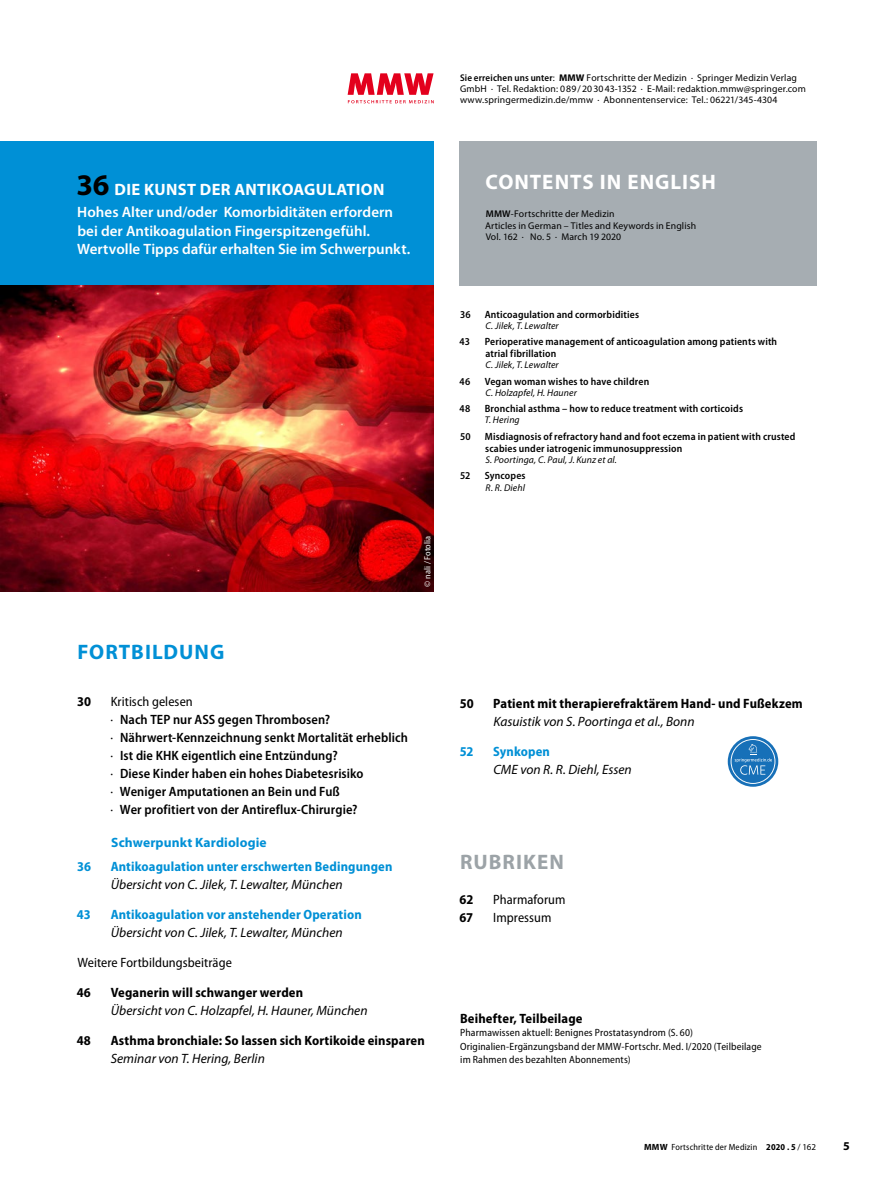
<style>
.page{position:relative;width:893px;height:1187px;background:#fff}
.page>*{position:absolute;margin:0;border:0;box-sizing:border-box;transform-origin:0 0}
.t1{font:700 21px "Myriad Pro";letter-spacing:.045em;color:#fff}
.t2{font:700 21px "Myriad Pro";letter-spacing:.05em;color:#0090d6}
.t3{font:700 21px "Myriad Pro";letter-spacing:.05em;color:#9ca3a7}
.t4{font:700 16.5px "Myriad Pro";letter-spacing:.02em;color:#fff}
.t5{font:600 15px/18px "Myriad Pro";color:#fff}
.t6{font:600 semi-condensed 13.5px/18px "Myriad Pro";letter-spacing:.01em;color:#000}
.t7{font:italic 13.5px "Myriad Pro";color:#000}
.t8{font:700 semi-condensed 13.5px "Myriad Pro";letter-spacing:.01em;color:#000}
.t9{font:700 semi-condensed 13.5px "Myriad Pro";letter-spacing:.01em;color:#0090d6}
.t10{font:semi-condensed 13.5px "Myriad Pro";letter-spacing:.005em;color:#000}
.t11{font:700 13.5px "Myriad Pro";color:#0090d6}
.t12{font:700 12px "Myriad Pro";color:#000}
.t13{font:600 semi-condensed 10.5px/12px "Myriad Pro";letter-spacing:.015em;color:#000}
.t14{font:semi-condensed 10.5px/13.5px "Myriad Pro";letter-spacing:.015em;color:#000}
.t15{font:9.75px/11.2px "Myriad Pro";letter-spacing:.015em;color:#000}
.t16{font:italic 9.75px "Myriad Pro";letter-spacing:.015em;color:#000}
.t17{font:semi-condensed 9px "Myriad Pro";letter-spacing:.02em;color:#000}
.t18{font:semi-condensed 9px "Myriad Pro";color:#fff}
.s1{font-size:30px;color:#000}
.s2{font-weight:400}
.s3{font-weight:600;font-stretch:semi-condensed}
.s4{font-weight:700}
.s5{font-weight:600}
.s6{font-weight:700;font-stretch:normal}
.s7{font-stretch:normal}
</style>
<div class="page">
<img style="left:0;top:285px;width:434px;height:306px">
<div style="left:0;top:141px;width:434px;height:144px;background:#0090d6"></div>
<svg style="left:348px;top:73px;width:86px;height:30px"></svg>
<div style="left:459px;top:141px;width:357px;height:144px;background:#a6adb2"></div>
<svg style="left:728px;top:736px;width:50px;height:50px"></svg>
<svg style="left:731px;top:739px;width:44px;height:44px;background:#468dc6"></svg>
<h2 class="t4" style="left:77px;top:179px;width:310px"><span class="s1">36</span> DIE KUNST DER ANTIKOAGULATION</h2>
<h3 class="t5" style="left:77px;top:203px;width:335px">Hohes Alter und/oder Komorbiditäten erfordern bei der Antikoagulation Fingerspitzengefühl.<br>Wertvolle Tipps dafür erhalten Sie im Schwerpunkt.</h3>
<p class="t18" style="left:422px;top:586px;width:52px;rotate:-90deg">© nali / Fotolia</p>
<h1 class="t2" style="left:77px;top:638px;width:148px">FORTBILDUNG</h1>
<p class="t8" style="left:77px;top:694px;width:15px">30</p>
<p class="t6" style="left:110px;top:693px;width:299px"><span class="s2">Kritisch gelesen<br>·</span> Nach TEP nur ASS gegen Thrombosen?<br><span class="s2">·</span> Nährwert-Kennzeichnung senkt Mortalität erheblich <span class="s2">·</span> Ist die KHK eigentlich eine Entzündung?<br><span class="s2">·</span> Diese Kinder haben ein hohes Diabetesrisiko<br><span class="s2">·</span> Weniger Amputationen an Bein und Fuß<br><span class="s2">·</span> Wer profitiert von der Antireflux-Chirurgie?</p>
<p class="t11" style="left:111px;top:833px;width:157px">Schwerpunkt Kardiologie</p>
<p class="t9" style="left:77px;top:858px;width:15px">36</p>
<p class="t9" style="left:111px;top:858px;width:283px">Antikoagulation unter erschwerten Bedingungen</p>
<p class="t7" style="left:111px;top:876px;width:233px">Übersicht von C. Jilek, T. Lewalter, München</p>
<p class="t9" style="left:77px;top:906px;width:15px">43</p>
<p class="t9" style="left:111px;top:906px;width:253px">Antikoagulation vor anstehender Operation</p>
<p class="t7" style="left:111px;top:924px;width:233px">Übersicht von C. Jilek, T. Lewalter, München</p>
<p class="t10" style="left:77px;top:955px;width:156px">Weitere Fortbildungsbeiträge</p>
<p class="t8" style="left:77px;top:984px;width:16px">46</p>
<p class="t8" style="left:111px;top:984px;width:194px">Veganerin will schwanger werden</p>
<p class="t7" style="left:111px;top:1002px;width:258px">Übersicht von C. Holzapfel, H. Hauner, München</p>
<p class="t8" style="left:77px;top:1032px;width:16px">48</p>
<p class="t8" style="left:111px;top:1032px;width:316px">Asthma bronchiale: So lassen sich Kortikoide einsparen</p>
<p class="t7" style="left:111px;top:1050px;width:156px">Seminar von T. Hering, Berlin</p>
<p class="t15" style="left:460px;top:72px;width:347px"><span class="s3">Sie erreichen uns unter</span>: <span class="s4">MMW</span> Fortschritte der Medizin · Springer Medizin Verlag<br>GmbH · Tel. Redaktion: 089/203043-1352 · E-Mail: redaktion.mmw@springer.com www.springermedizin.de/mmw · Abonnentenservice: Tel.: 06221/345-4304</p>
<h1 class="t1" style="left:485px;top:168px;width:232px">CONTENTS IN ENGLISH</h1>
<p class="t15" style="left:485px;top:208px;width:213px"><span class="s5">MMW</span>-Fortschritte der Medizin<br>Articles in German – Titles and Keywords in English<br>Vol. 162 · No. 5 · March 19 2020</p>
<p class="t13" style="left:460px;top:308px;width:12px">36</p>
<p class="t13" style="left:485px;top:308px;width:156px">Anticoagulation and cormorbidities</p>
<p class="t16" style="left:485px;top:319px;width:75px">C. Jilek, T. Lewalter</p>
<p class="t13" style="left:460px;top:336px;width:12px">43</p>
<p class="t13" style="left:485px;top:336px;width:294px">Perioperative management of anticoagulation among patients with atrial fibrillation</p>
<p class="t16" style="left:485px;top:359px;width:75px">C. Jilek, T. Lewalter</p>
<p class="t13" style="left:460px;top:375px;width:12px">46</p>
<p class="t13" style="left:485px;top:375px;width:166px">Vegan woman wishes to have children</p>
<p class="t16" style="left:485px;top:386px;width:93px">C. Holzapfel, H. Hauner</p>
<p class="t13" style="left:460px;top:403px;width:12px">48</p>
<p class="t13" style="left:485px;top:403px;width:260px">Bronchial asthma – how to reduce treatment with corticoids</p>
<p class="t16" style="left:485px;top:414px;width:36px">T. Hering</p>
<p class="t13" style="left:460px;top:430px;width:12px">50</p>
<p class="t13" style="left:485px;top:430px;width:312px">Misdiagnosis of refractory hand and foot eczema in patient with crusted scabies under iatrogenic immunosuppression</p>
<p class="t16" style="left:485px;top:453px;width:133px">S. Poortinga, C. Paul, J. Kunz et al.</p>
<p class="t13" style="left:460px;top:470px;width:12px">52</p>
<p class="t13" style="left:485px;top:470px;width:42px">Syncopes</p>
<p class="t16" style="left:486px;top:481px;width:41px">R. R. Diehl</p>
<p class="t8" style="left:460px;top:696px;width:15px">50</p>
<p class="t8" style="left:493px;top:696px;width:311px">Patient mit therapierefraktärem Hand- und Fußekzem</p>
<p class="t7" style="left:494px;top:713px;width:203px">Kasuistik von S. Poortinga et al., Bonn</p>
<p class="t9" style="left:460px;top:744px;width:15px">52</p>
<p class="t9" style="left:493px;top:744px;width:58px">Synkopen</p>
<p class="t7" style="left:493px;top:761px;width:140px">CME von R. R. Diehl, Essen</p>
<h1 class="t3" style="left:460px;top:847px;width:105px">RUBRIKEN</h1>
<p class="t8" style="left:460px;top:891px;width:15px">62</p>
<p class="t10" style="left:493px;top:891px;width:74px">Pharmaforum</p>
<p class="t8" style="left:460px;top:909px;width:15px">67</p>
<p class="t10" style="left:493px;top:909px;width:60px">Impressum</p>
<p class="t8" style="left:460px;top:1010px;width:124px">Beihefter, Teilbeilage</p>
<p class="t14" style="left:460px;top:1025px;width:303px">Pharmawissen aktuell: Benignes Prostatasyndrom (S. 60)<br>Originalien-Ergänzungsband der MMW-Fortschr. Med. I/2020 (Teilbeilage im Rahmen des bezahlten Abonnements)</p>
<p class="t17" style="left:644px;top:1141px;width:173px"><span class="s6">MMW</span> Fortschritte der Medizin <span class="s4">2020 . 5</span> <span class="s7">/ 162</span></p>
<p class="t12" style="left:843px;top:1137px;width:8px">5</p>
</div>
